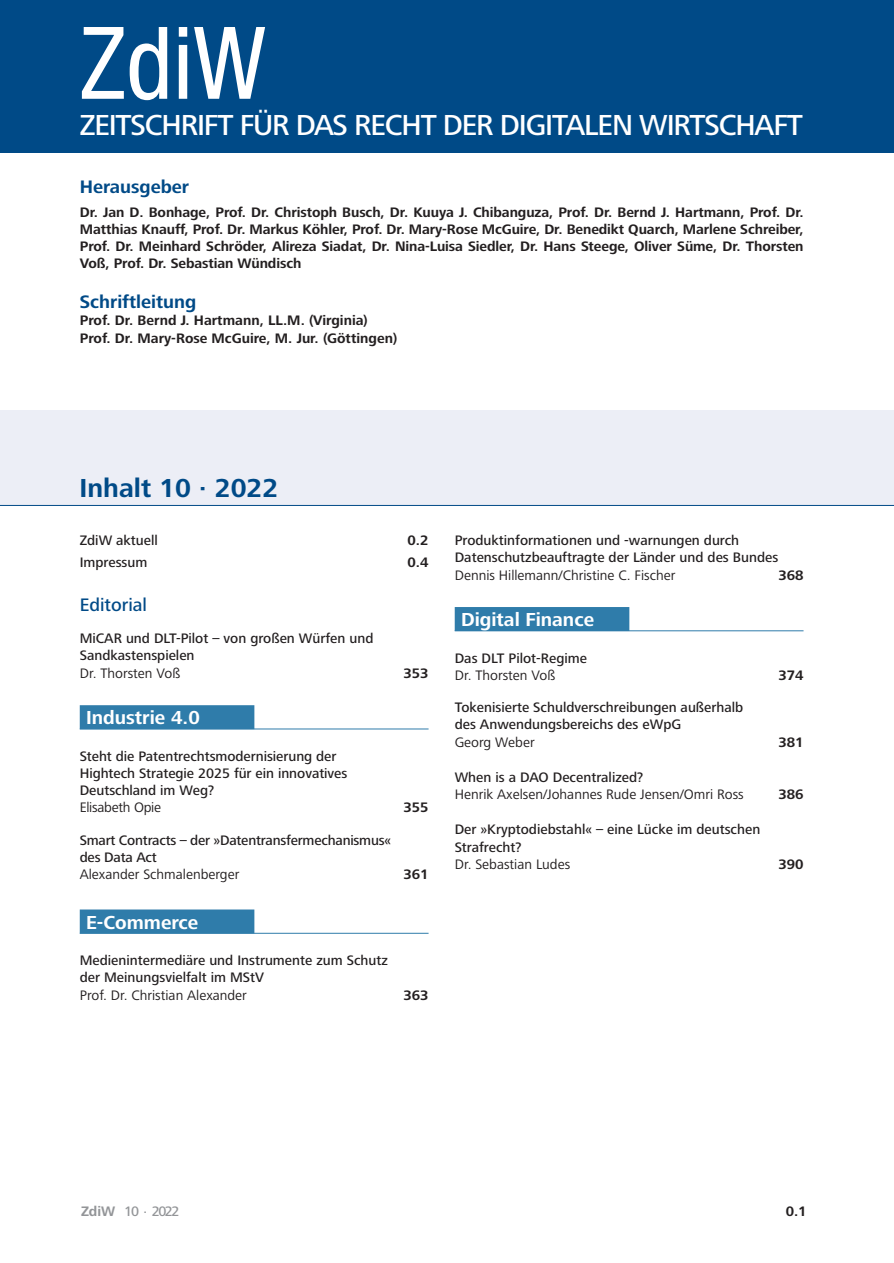
<style>
.page{position:relative;width:894px;height:1263px;background:#fff}
.page>*{position:absolute;margin:0;border:0;box-sizing:border-box;transform-origin:0 0}
.t1{font:condensed 100.5px "Helvetica Neue LT Std";color:#fff}
.t2{font:500 30px "Frutiger Next LT";letter-spacing:-.04em;color:#fff}
.t3{font:700 27px "Frutiger Next LT";color:#004a87}
.TOC_ArticleType{font:700 19.5px "Frutiger Next LT";color:#fff}
.TOC_ArticleTitle{font:700 18.75px "Frutiger Next LT";color:#004a87}
.TOC_ArticleType-2{font:500 18.75px "Frutiger Next LT";color:#004a87}
.TOC_ArticleTitle-2{font:500 14.25px/17.2px "Frutiger Next LT";color:#231f20}
.TOC_ArticleTitle-3{font:700 14.25px/17.2px "Frutiger Next LT";letter-spacing:-.005em;color:#231f20;text-align:justify}
.TOC_Author{font:14.25px "Frutiger Next LT";color:#231f20}
.TOC_Author-2{font:700 14.25px "Frutiger Next LT";color:#231f20}
.TOC_SectionHead{font:500 14.25px "Frutiger Next LT";color:#231f20}
.t4{font:500 14.25px "Frutiger Next LT";letter-spacing:-.105em;color:#939598}
.TOC_SectionHead-2{font:700 14.25px "Frutiger Next LT";color:#231f20}
.s1{font-weight:700}
</style>
<div class="page">
<div style="left:0;top:0;width:893px;height:153px;background:#004a87"></div>
<div style="left:80px;top:705px;width:174px;height:24px;background:#2f7caa"></div>
<hr style="left:80px;top:729px;width:348px;height:1px;background:#2f7caa">
<div style="left:80px;top:910px;width:174px;height:24px;background:#2f7caa"></div>
<hr style="left:80px;top:933px;width:348px;height:1px;background:#2f7caa">
<div style="left:454px;top:607px;width:175px;height:24px;background:#2f7caa"></div>
<hr style="left:454px;top:630px;width:349px;height:1px;background:#2f7caa">
<div style="left:0;top:410px;width:893px;height:95px;background:#eceef6"></div>
<hr style="left:0;top:505px;width:893px;height:1px;background:#004a87">
<h1 class="t1" style="left:80px;top:5px;width:188px">ZdiW</h1>
<h2 class="t2" style="left:80px;top:108px;width:724px">ZEITSCHRIFT FÜR DAS RECHT DER DIGITALEN WIRTSCHAFT</h2>
<p class="TOC_ArticleTitle" style="left:80px;top:177px;width:111px">Herausgeber</p>
<p class="TOC_ArticleTitle-3" style="left:80px;top:203px;width:725px">Dr. Jan D. Bonhage, Prof. Dr. Christoph Busch, Dr. Kuuya J. Chibanguza, Prof. Dr. Bernd J. Hartmann, Prof. Dr.<br>Matthias Knauff, Prof. Dr. Markus Köhler, Prof. Dr. Mary-Rose McGuire, Dr. Benedikt Quarch, Marlene Schreiber, Prof. Dr. Meinhard Schröder, Alireza Siadat, Dr. Nina-Luisa Siedler, Dr. Hans Steege, Oliver Süme, Dr. Thorsten Voß, Prof. Dr. Sebastian Wündisch</p>
<p class="TOC_ArticleTitle" style="left:80px;top:291px;width:118px">Schriftleitung</p>
<p class="TOC_ArticleTitle-3" style="left:80px;top:312px;width:289px">Prof. Dr. Bernd J. Hartmann, LL.M. (Virginia)</p>
<p class="TOC_ArticleTitle-3" style="left:80px;top:329px;width:319px">Prof. Dr. Mary-Rose McGuire, M. Jur. (Göttingen)</p>
<p class="t3" style="left:80px;top:473px;width:200px">Inhalt 10 · 2022</p>
<p class="TOC_SectionHead" style="left:80px;top:533px;width:80px">ZdiW aktuell</p>
<p class="TOC_SectionHead-2" style="left:407px;top:533px;width:22px">0.2</p>
<p class="TOC_SectionHead" style="left:80px;top:554px;width:69px">Impressum</p>
<p class="TOC_SectionHead-2" style="left:407px;top:554px;width:22px">0.4</p>
<p class="TOC_ArticleType-2" style="left:80px;top:594px;width:69px">Editorial</p>
<p class="TOC_ArticleTitle-2" style="left:80px;top:630px;width:295px">MiCAR und DLT-Pilot – von großen Würfen und<br>Sandkastenspielen</p>
<p class="TOC_Author" style="left:80px;top:665px;width:102px">Dr. Thorsten Voß</p>
<p class="TOC_Author-2" style="left:403px;top:665px;width:27px">353</p>
<p class="TOC_ArticleType" style="left:86px;top:707px;width:115px">Industrie 4.0</p>
<p class="TOC_ArticleTitle-2" style="left:80px;top:747px;width:269px">Steht die Patentrechtsmodernisierung der<br>Hightech Strategie 2025 für ein innovatives<br>Deutschland im Weg?</p>
<p class="TOC_Author" style="left:80px;top:800px;width:83px">Elisabeth Opie</p>
<p class="TOC_Author-2" style="left:403px;top:800px;width:27px">355</p>
<p class="TOC_ArticleTitle-2" style="left:80px;top:831px;width:312px">Smart Contracts – der »Datentransfermechanismus« des Data Act</p>
<p class="TOC_Author" style="left:80px;top:867px;width:161px">Alexander Schmalenberger</p>
<p class="TOC_Author-2" style="left:403px;top:866px;width:27px">361</p>
<p class="TOC_ArticleType" style="left:86px;top:911px;width:114px">E-Commerce</p>
<p class="TOC_ArticleTitle-2" style="left:80px;top:952px;width:309px">Medienintermediäre und Instrumente zum Schutz der Meinungsvielfalt im MStV</p>
<p class="TOC_Author" style="left:80px;top:987px;width:169px">Prof. Dr. Christian Alexander</p>
<p class="TOC_Author-2" style="left:403px;top:987px;width:27px">363</p>
<p class="TOC_ArticleTitle-2" style="left:454px;top:532px;width:325px">Produktinformationen und -warnungen durch<br>Datenschutzbeauftragte der Länder und des Bundes</p>
<p class="TOC_Author" style="left:454px;top:567px;width:222px">Dennis Hillemann/Christine C. Fischer</p>
<p class="TOC_Author-2" style="left:778px;top:567px;width:27px">368</p>
<p class="TOC_ArticleType" style="left:461px;top:609px;width:134px">Digital Finance</p>
<p class="TOC_ArticleTitle-2" style="left:454px;top:649px;width:134px">Das DLT Pilot-Regime</p>
<p class="TOC_Author" style="left:454px;top:667px;width:102px">Dr. Thorsten Voß</p>
<p class="TOC_Author-2" style="left:778px;top:667px;width:27px">374</p>
<p class="TOC_ArticleTitle-2" style="left:454px;top:699px;width:290px">Tokenisierte Schuldverschreibungen außerhalb des Anwendungsbereichs des eWpG</p>
<p class="TOC_Author" style="left:454px;top:734px;width:81px">Georg Weber</p>
<p class="TOC_Author-2" style="left:778px;top:734px;width:27px">381</p>
<p class="TOC_ArticleTitle-2" style="left:454px;top:768px;width:190px">When is a DAO Decentralized?</p>
<p class="TOC_Author" style="left:454px;top:786px;width:290px">Henrik Axelsen/Johannes Rude Jensen/Omri Ross</p>
<p class="TOC_Author-2" style="left:778px;top:786px;width:27px">386</p>
<p class="TOC_ArticleTitle-2" style="left:454px;top:821px;width:307px">Der »Kryptodiebstahl« – eine Lücke im deutschen<br>Strafrecht?</p>
<p class="TOC_Author" style="left:454px;top:856px;width:117px">Dr. Sebastian Ludes</p>
<p class="TOC_Author-2" style="left:778px;top:856px;width:27px">390</p>
<p class="t4" style="left:81px;top:1204px;width:100px"><span class="s1">ZdiW</span> 10 <sup>.</sup> 2022</p>
<p class="TOC_ArticleTitle-3" style="left:785px;top:1202px;width:22px">0.1</p>
</div>
